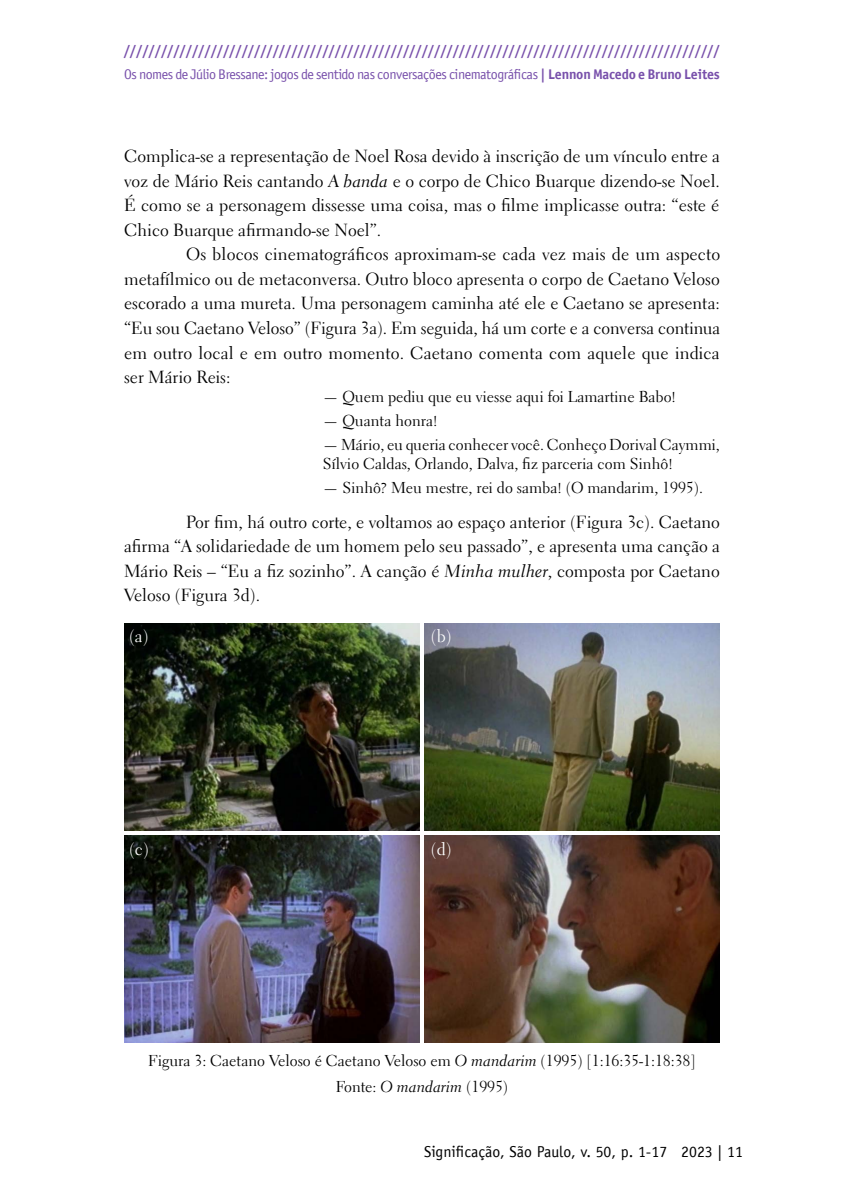
<style>
.page{position:relative;width:844px;height:1191px;background:#fff}
.page>*{position:absolute;margin:0;border:0;box-sizing:border-box;transform-origin:0 0}
.t1{font:17.5px/24.5px "Electra LT Std";color:#000;text-align:justify}
.t2{font:17.5px "Electra LT Std";color:#fff}
.t3{font:15.75px/18.9px "Electra LT Std";color:#000}
.t4{font:15.75px "Officina Sans LT";color:#000}
.t5{font:700 14px "Officina Sans LT";color:#7850ab}
.t6{font:14px "Officina Sans LT";letter-spacing:-.03em;color:#7850ab}
.s1{font-weight:700}
.s2{font-family:"Electra LT Std Cursive"}
</style>
<div class="page">
<img style="left:124px;top:623px;width:295px;height:207px">
<img style="left:424px;top:623px;width:295px;height:207px">
<img style="left:124px;top:835px;width:295px;height:207px">
<img style="left:424px;top:835px;width:295px;height:207px">
<p class="t5" style="left:124px;top:41px;width:597px">////////////////////////////////////////////////////////////////////////////////////////////////</p>
<p class="t6" style="left:124px;top:66px;width:597px">Os nomes de Júlio Bressane: jogos de sentido nas conversações cinematográficas <span class="s1">| Lennon Macedo e Bruno Leites</span></p>
<p class="t1" style="left:124px;top:144px;width:597px">Complica-se a representação de Noel Rosa devido à inscrição de um vínculo entre a voz de Mário Reis cantando <span class="s2">A banda</span> e o corpo de Chico Buarque dizendo-se Noel.<br>É como se a personagem dissesse uma coisa, mas o filme implicasse outra: “este é Chico Buarque afirmando-se Noel”.</p>
<p class="t1" style="left:124px;top:242px;width:597px;text-indent:62px">Os blocos cinematográficos aproximam-se cada vez mais de um aspecto metafílmico ou de metaconversa. Outro bloco apresenta o corpo de Caetano Veloso escorado a uma mureta. Uma personagem caminha até ele e Caetano se apresenta: “Eu sou Caetano Veloso” (Figura 3a). Em seguida, há um corte e a conversa continua em outro local e em outro momento. Caetano comenta com aquele que indica ser Mário Reis:</p>
<p class="t3" style="left:322px;top:387px;width:355px">— Quem pediu que eu viesse aqui foi Lamartine Babo!</p>
<p class="t3" style="left:322px;top:411px;width:116px">— Quanta honra!</p>
<p class="t3" style="left:322px;top:435px;width:398px">— Mário, eu queria conhecer você. Conheço Dorival Caymmi,<br>Sílvio Caldas, Orlando, Dalva, fiz parceria com Sinhô!</p>
<p class="t3" style="left:322px;top:478px;width:381px">— Sinhô? Meu mestre, rei do samba! (O mandarim, 1995).</p>
<p class="t1" style="left:124px;top:509px;width:597px;text-indent:62px">Por fim, há outro corte, e voltamos ao espaço anterior (Figura 3c). Caetano afirma “A solidariedade de um homem pelo seu passado”, e apresenta uma canção a Mário Reis – “Eu a fiz sozinho”. A canção é <span class="s2">Minha mulher</span>, composta por Caetano Veloso (Figura 3d).</p>
<p class="t2" style="left:129px;top:625px;width:21px">(a)</p>
<p class="t2" style="left:129px;top:838px;width:21px">(c)</p>
<p class="t2" style="left:431px;top:625px;width:22px">(b)</p>
<p class="t2" style="left:431px;top:838px;width:22px">(d)</p>
<p class="t3" style="left:148px;top:1047px;width:549px;line-height:25.7px;text-align:center">Figura 3: Caetano Veloso é Caetano Veloso em <span class="s2">O mandarim</span> (1995) [1:16:35-1:18:38]<br>Fonte: <span class="s2">O mandarim</span> (1995)</p>
<p class="t4" style="left:424px;top:1142px;width:320px">Significação, São Paulo, v. 50, p. 1-17 2023 | 11</p>
</div>
